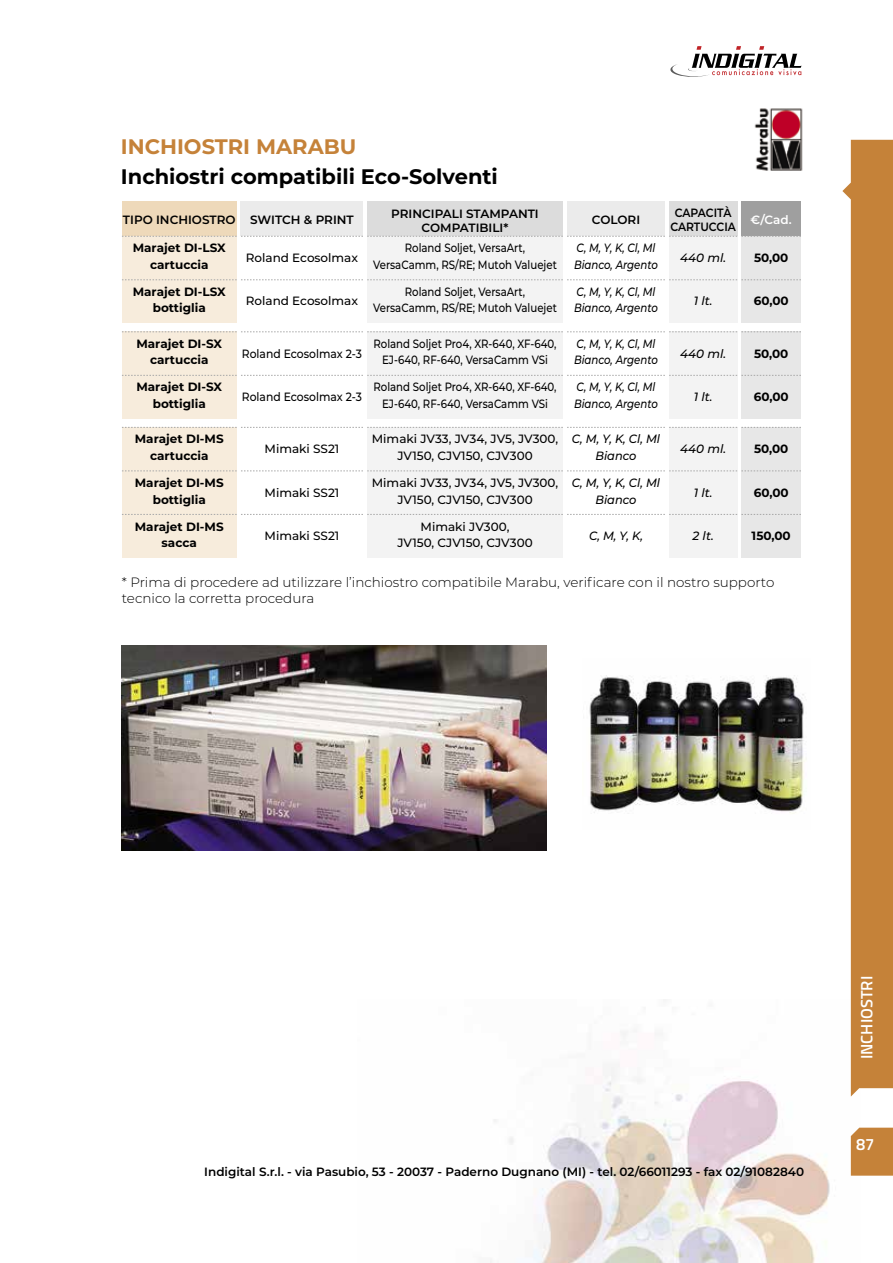
<style>
.page{position:relative;width:893px;height:1263px;background:#fff}
.page>*{position:absolute;margin:0;border:0;box-sizing:border-box;transform-origin:0 0}
.t1{font:700 21px "Montserrat";color:#000}
.t2{font:700 21px "Montserrat";color:#c58239}
.t3{font:600 16.5px "Titillium";color:#fff}
.t4{font:300 13.5px/16.2px "Montserrat";color:#000}
.t5{font:500 12px/16.5px "Montserrat";color:#000;text-align:center;scale:.85 1}
.t6{font:700 12px/16.5px "Montserrat";color:#000;text-align:center}
.t7{font:500 12px/16.5px "Montserrat";color:#000;text-align:center}
.t8{font:600 12px/14.4px "Montserrat";color:#000;text-align:center}
.t9{font:italic 500 12px/16.5px "Montserrat";color:#000;scale:.85 1}
.t10{font:italic 500 12px/16.5px "Montserrat";color:#000;text-align:center;scale:.95 1}
.t11{font:500 12px "Montserrat";color:#000;scale:.9 1}
.t12{font:italic 500 12px "Montserrat";color:#000}
.t13{font:600 12px/13.5px "Montserrat";color:#000;text-align:center;scale:.9 1}
.t14{font:600 12px "Montserrat";color:#fff}
</style>
<div class="page">
<img style="left:490px;top:1032px;width:370px;height:231px">
<svg style="left:842px;top:140px;width:51px;height:956px;fill:#c58239"></svg>
<div style="left:851px;top:1128px;width:42px;height:48px;background:#c58239"></div>
<svg style="left:670px;top:46px;width:131px;height:31px"></svg>
<div style="left:367px;top:202px;width:196px;height:34px;background:#dcdcdc"></div>
<div style="left:669px;top:202px;width:68px;height:34px;background:#dcdcdc"></div>
<div style="left:567px;top:202px;width:98px;height:34px;background:#ebebeb"></div>
<div style="left:741px;top:202px;width:60px;height:34px;background:#9f9f9f"></div>
<div style="left:122px;top:202px;width:115px;height:34px;background:#eed9ba"></div>
<div style="left:241px;top:202px;width:122px;height:34px;background:#ebebeb"></div>
<div style="left:122px;top:236px;width:115px;height:43px;background:#f7ecdc"></div>
<div style="left:122px;top:331px;width:115px;height:44px;background:#f7ecdc"></div>
<div style="left:122px;top:427px;width:115px;height:43px;background:#f7ecdc"></div>
<div style="left:122px;top:279px;width:115px;height:44px;background:#f7ecdc"></div>
<div style="left:122px;top:375px;width:115px;height:43px;background:#f7ecdc"></div>
<div style="left:122px;top:470px;width:115px;height:44px;background:#f7ecdc"></div>
<div style="left:122px;top:514px;width:115px;height:43px;background:#f7ecdc"></div>
<div style="left:367px;top:236px;width:196px;height:43px;background:#f3f3f3"></div>
<div style="left:367px;top:331px;width:196px;height:44px;background:#f3f3f3"></div>
<div style="left:367px;top:427px;width:196px;height:43px;background:#f3f3f3"></div>
<div style="left:367px;top:279px;width:196px;height:44px;background:#f3f3f3"></div>
<div style="left:367px;top:375px;width:196px;height:43px;background:#f3f3f3"></div>
<div style="left:367px;top:470px;width:196px;height:44px;background:#f3f3f3"></div>
<div style="left:367px;top:514px;width:196px;height:43px;background:#f3f3f3"></div>
<div style="left:669px;top:236px;width:68px;height:43px;background:#f3f3f3"></div>
<div style="left:669px;top:331px;width:68px;height:44px;background:#f3f3f3"></div>
<div style="left:669px;top:427px;width:68px;height:43px;background:#f3f3f3"></div>
<div style="left:669px;top:279px;width:68px;height:44px;background:#f3f3f3"></div>
<div style="left:669px;top:375px;width:68px;height:43px;background:#f3f3f3"></div>
<div style="left:669px;top:470px;width:68px;height:44px;background:#f3f3f3"></div>
<div style="left:669px;top:514px;width:68px;height:43px;background:#f3f3f3"></div>
<div style="left:741px;top:236px;width:60px;height:43px;background:#e7e7e7"></div>
<div style="left:741px;top:331px;width:60px;height:44px;background:#e7e7e7"></div>
<div style="left:741px;top:427px;width:60px;height:43px;background:#e7e7e7"></div>
<div style="left:741px;top:279px;width:60px;height:44px;background:#e7e7e7"></div>
<div style="left:741px;top:375px;width:60px;height:43px;background:#e7e7e7"></div>
<div style="left:741px;top:470px;width:60px;height:44px;background:#e7e7e7"></div>
<div style="left:741px;top:514px;width:60px;height:43px;background:#e7e7e7"></div>
<svg style="left:122px;top:236px;width:679px;height:1px"></svg>
<svg style="left:122px;top:331px;width:679px;height:1px"></svg>
<svg style="left:122px;top:427px;width:679px;height:1px"></svg>
<svg style="left:122px;top:279px;width:679px;height:1px"></svg>
<svg style="left:122px;top:375px;width:679px;height:1px"></svg>
<svg style="left:122px;top:470px;width:679px;height:1px"></svg>
<svg style="left:122px;top:514px;width:679px;height:1px"></svg>
<img style="left:754px;top:108px;width:49px;height:63px">
<img style="left:589px;top:675px;width:218px;height:139px">
<img style="left:122px;top:646px;width:424px;height:204px">
<h1 class="t2" style="left:121px;top:132px;width:237px">INCHIOSTRI MARABU</h1>
<h1 class="t1" style="left:121px;top:162px;width:379px">Inchiostri compatibili Eco-Solventi</h1>
<p class="t8" style="left:123px;top:212px;width:232px">TIPO INCHIOSTRO SWITCH &amp; PRINT</p>
<p class="t8" style="left:391px;top:206px;width:149px">PRINCIPALI STAMPANTI<br>COMPATIBILI*</p>
<p class="t8" style="left:592px;top:212px;width:50px">COLORI</p>
<p class="t14" style="left:751px;top:211px;width:43px">€/Cad.</p>
<p class="t6" style="left:133px;top:239px;width:94px">Marajet DI-LSX cartuccia</p>
<p class="t13" style="left:670px;top:206px;width:74px">CAPACITÀ<br>CARTUCCIA</p>
<p class="t5" style="left:373px;top:239px;width:218px">Roland Soljet, VersaArt,<br>VersaCamm, RS/RE; Mutoh Valuejet</p>
<p class="t9" style="left:574px;top:239px;width:100px">C, M, Y, K, Cl, Ml<br>Bianco, Argento</p>
<p class="t7" style="left:246px;top:249px;width:114px">Roland Ecosolmax</p>
<p class="t12" style="left:680px;top:249px;width:48px">440 ml.</p>
<p class="t6" style="left:754px;top:249px;width:36px">50,00</p>
<p class="t6" style="left:133px;top:283px;width:94px">Marajet DI-LSX bottiglia</p>
<p class="t7" style="left:246px;top:292px;width:114px">Roland Ecosolmax</p>
<p class="t5" style="left:373px;top:283px;width:218px">Roland Soljet, VersaArt,<br>VersaCamm, RS/RE; Mutoh Valuejet</p>
<p class="t9" style="left:574px;top:283px;width:100px">C, M, Y, K, Cl, Ml<br>Bianco, Argento</p>
<p class="t12" style="left:694px;top:293px;width:20px">1 lt.</p>
<p class="t6" style="left:754px;top:292px;width:36px">60,00</p>
<p class="t6" style="left:136px;top:335px;width:87px">Marajet DI-SX cartuccia</p>
<p class="t11" style="left:242px;top:345px;width:135px">Roland Ecosolmax 2-3</p>
<p class="t5" style="left:373px;top:335px;width:217px">Roland Soljet Pro4, XR-640, XF-640,<br>EJ-640, RF-640, VersaCamm VSi</p>
<p class="t9" style="left:574px;top:335px;width:100px">C, M, Y, K, Cl, Ml<br>Bianco, Argento</p>
<p class="t12" style="left:680px;top:345px;width:48px">440 ml.</p>
<p class="t6" style="left:754px;top:344px;width:36px">50,00</p>
<p class="t6" style="left:136px;top:378px;width:87px">Marajet DI-SX bottiglia</p>
<p class="t11" style="left:242px;top:388px;width:135px">Roland Ecosolmax 2-3</p>
<p class="t5" style="left:373px;top:378px;width:217px">Roland Soljet Pro4, XR-640, XF-640,<br>EJ-640, RF-640, VersaCamm VSi</p>
<p class="t9" style="left:574px;top:378px;width:100px">C, M, Y, K, Cl, Ml<br>Bianco, Argento</p>
<p class="t12" style="left:694px;top:388px;width:20px">1 lt.</p>
<p class="t6" style="left:754px;top:388px;width:36px">60,00</p>
<p class="t6" style="left:135px;top:430px;width:90px">Marajet DI-MS cartuccia</p>
<p class="t7" style="left:265px;top:440px;width:76px">Mimaki SS21</p>
<p class="t7" style="left:372px;top:430px;width:188px">Mimaki JV33, JV34, JV5, JV300,<br>JV150, CJV150, CJV300</p>
<p class="t10" style="left:572px;top:430px;width:94px">C, M, Y, K, Cl, Ml<br>Bianco</p>
<p class="t12" style="left:680px;top:440px;width:48px">440 ml.</p>
<p class="t6" style="left:754px;top:440px;width:36px">50,00</p>
<p class="t6" style="left:135px;top:474px;width:90px">Marajet DI-MS bottiglia</p>
<p class="t6" style="left:135px;top:517px;width:90px">Marajet DI-MS sacca</p>
<p class="t7" style="left:265px;top:484px;width:76px">Mimaki SS21</p>
<p class="t7" style="left:265px;top:527px;width:76px">Mimaki SS21</p>
<p class="t7" style="left:372px;top:474px;width:188px">Mimaki JV33, JV34, JV5, JV300,<br>JV150, CJV150, CJV300</p>
<p class="t7" style="left:397px;top:517px;width:137px">Mimaki JV300,<br>JV150, CJV150, CJV300</p>
<p class="t10" style="left:572px;top:474px;width:94px">C, M, Y, K, Cl, Ml<br>Bianco</p>
<p class="t10" style="left:589px;top:527px;width:58px">C, M, Y, K,</p>
<p class="t12" style="left:694px;top:484px;width:20px">1 lt.</p>
<p class="t12" style="left:692px;top:527px;width:23px">2 lt.</p>
<p class="t6" style="left:754px;top:483px;width:36px">60,00</p>
<p class="t6" style="left:752px;top:527px;width:41px">150,00</p>
<p class="t4" style="left:122px;top:573px;width:654px">* Prima di procedere ad utilizzare l’inchiostro compatibile Marabu, verificare con il nostro supporto tecnico la corretta procedura</p>
<p class="t8" style="left:204px;top:1164px;width:601px">Indigital S.r.l. - via Pasubio, 53 - 20037 - Paderno Dugnano (MI) - tel. 02/66011293 - fax 02/91082840</p>
<h2 class="t3" style="left:854px;top:1059px;width:85px;rotate:-90deg">INCHIOSTRI</h2>
<h2 class="t3" style="left:856px;top:1132px;width:20px">87</h2>
</div>
